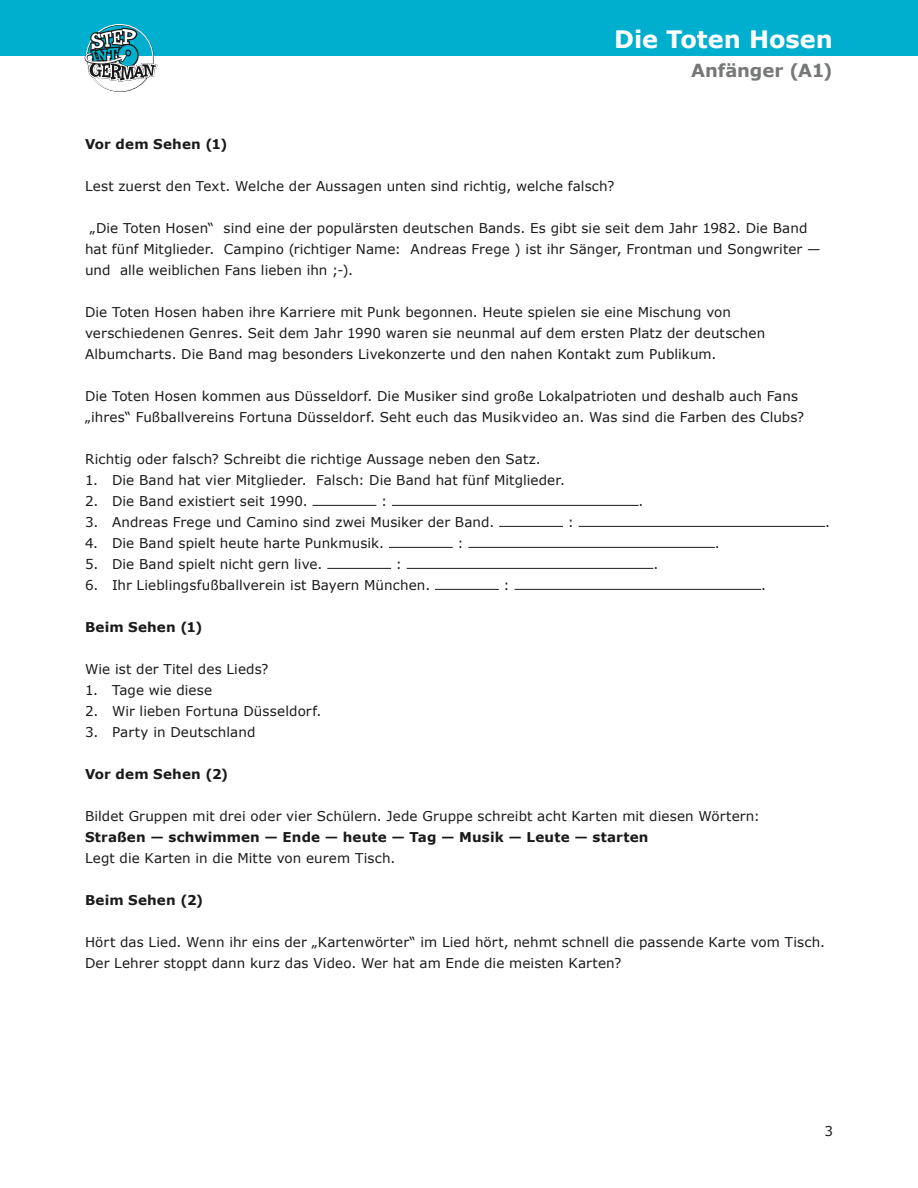
<style>
.page{position:relative;width:918px;height:1188px;background:#fff}
.page>*{position:absolute;margin:0;border:0;box-sizing:border-box;transform-origin:0 0}
.t1{font:700 24px "Verdana";color:#fff}
.t2{font:700 18px "Verdana";letter-spacing:-.005em;color:#757877}
.t3{font:13.5px/21px "Verdana";letter-spacing:.005em;color:#1a1a1a}
.t4{font:700 13.5px "Verdana";letter-spacing:.015em;color:#1a1a1a}
</style>
<div class="page">
<hr style="left:313px;top:505px;width:63px;height:1px;background:#1a1a1a">
<hr style="left:392px;top:505px;width:247px;height:1px;background:#1a1a1a">
<hr style="left:499px;top:526px;width:64px;height:1px;background:#1a1a1a">
<hr style="left:579px;top:526px;width:246px;height:1px;background:#1a1a1a">
<hr style="left:389px;top:547px;width:64px;height:1px;background:#1a1a1a">
<hr style="left:468px;top:547px;width:247px;height:1px;background:#1a1a1a">
<hr style="left:327px;top:568px;width:64px;height:1px;background:#1a1a1a">
<hr style="left:407px;top:568px;width:246px;height:1px;background:#1a1a1a">
<hr style="left:435px;top:589px;width:64px;height:1px;background:#1a1a1a">
<hr style="left:514px;top:589px;width:247px;height:1px;background:#1a1a1a">
<div style="left:0;top:0;width:918px;height:55px;background:#00afcd"></div>
<svg style="left:85px;top:24px;width:74px;height:68px"></svg>
<h1 class="t1" style="left:614px;top:22px;width:220px">Die Toten Hosen</h1>
<h2 class="t2" style="left:691px;top:58px;width:143px">Anfänger (A1)</h2>
<p class="t4" style="left:85px;top:134px;width:144px">Vor dem Sehen (1)</p>
<p class="t3" style="left:85px;top:175px;width:531px">Lest zuerst den Text. Welche der Aussagen unten sind richtig, welche falsch?</p>
<p class="t3" style="left:85px;top:217px;width:737px;text-indent:5px">„Die Toten Hosen“ sind eine der populärsten deutschen Bands. Es gibt sie seit dem Jahr 1982. Die Band hat fünf Mitglieder. Campino (richtiger Name: Andreas Frege ) ist ihr Sänger, Frontman und Songwriter — und alle weiblichen Fans lieben ihn ;-).</p>
<p class="t3" style="left:85px;top:301px;width:682px">Die Toten Hosen haben ihre Karriere mit Punk begonnen. Heute spielen sie eine Mischung von verschiedenen Genres. Seit dem Jahr 1990 waren sie neunmal auf dem ersten Platz der deutschen<br>Albumcharts. Die Band mag besonders Livekonzerte und den nahen Kontakt zum Publikum.</p>
<p class="t3" style="left:85px;top:385px;width:721px">Die Toten Hosen kommen aus Düsseldorf. Die Musiker sind große Lokalpatrioten und deshalb auch Fans „ihres“ Fußballvereins Fortuna Düsseldorf. Seht euch das Musikvideo an. Was sind die Farben des Clubs?</p>
<p class="t3" style="left:85px;top:448px;width:457px">Richtig oder falsch? Schreibt die richtige Aussage neben den Satz.</p>
<p class="t3" style="left:85px;top:469px;width:482px">1. Die Band hat vier Mitglieder. Falsch: Die Band hat fünf Mitglieder.</p>
<p class="t3" style="left:85px;top:490px;width:224px">2. Die Band existiert seit 1990.</p>
<p class="t3" style="left:381px;top:490px;width:8px">:</p>
<p class="t3" style="left:639px;top:490px;width:6px">.</p>
<p class="t3" style="left:85px;top:511px;width:411px">3. Andreas Frege und Camino sind zwei Musiker der Band.</p>
<p class="t3" style="left:568px;top:511px;width:8px">:</p>
<p class="t3" style="left:825px;top:511px;width:6px">.</p>
<p class="t3" style="left:85px;top:532px;width:301px">4. Die Band spielt heute harte Punkmusik.</p>
<p class="t3" style="left:457px;top:532px;width:8px">:</p>
<p class="t3" style="left:715px;top:532px;width:6px">.</p>
<p class="t3" style="left:85px;top:553px;width:239px">5. Die Band spielt nicht gern live.</p>
<p class="t3" style="left:396px;top:553px;width:8px">:</p>
<p class="t3" style="left:653px;top:553px;width:6px">.</p>
<p class="t3" style="left:85px;top:574px;width:347px">6. Ihr Lieblingsfußballverein ist Bayern München.</p>
<p class="t3" style="left:504px;top:574px;width:8px">:</p>
<p class="t3" style="left:761px;top:574px;width:6px">.</p>
<p class="t4" style="left:85px;top:617px;width:119px">Beim Sehen (1)</p>
<p class="t3" style="left:85px;top:658px;width:185px">Wie ist der Titel des Lieds?</p>
<p class="t3" style="left:85px;top:679px;width:129px">1. Tage wie diese</p>
<p class="t3" style="left:85px;top:700px;width:238px">2. Wir lieben Fortuna Düsseldorf.</p>
<p class="t3" style="left:85px;top:721px;width:172px">3. Party in Deutschland</p>
<p class="t4" style="left:85px;top:764px;width:145px">Vor dem Sehen (2)</p>
<p class="t3" style="left:85px;top:805px;width:677px">Bildet Gruppen mit drei oder vier Schülern. Jede Gruppe schreibt acht Karten mit diesen Wörtern:</p>
<p class="t4" style="left:85px;top:827px;width:565px">Straßen — schwimmen — Ende — heute — Tag — Musik — Leute — starten</p>
<p class="t3" style="left:85px;top:847px;width:312px">Legt die Karten in die Mitte von eurem Tisch.</p>
<p class="t4" style="left:85px;top:890px;width:120px">Beim Sehen (2)</p>
<p class="t3" style="left:85px;top:931px;width:742px">Hört das Lied. Wenn ihr eins der „Kartenwörter“ im Lied hört, nehmt schnell die passende Karte vom Tisch.<br>Der Lehrer stoppt dann kurz das Video. Wer hat am Ende die meisten Karten?</p>
<p class="t3" style="left:824px;top:1120px;width:10px">3</p>
</div>
